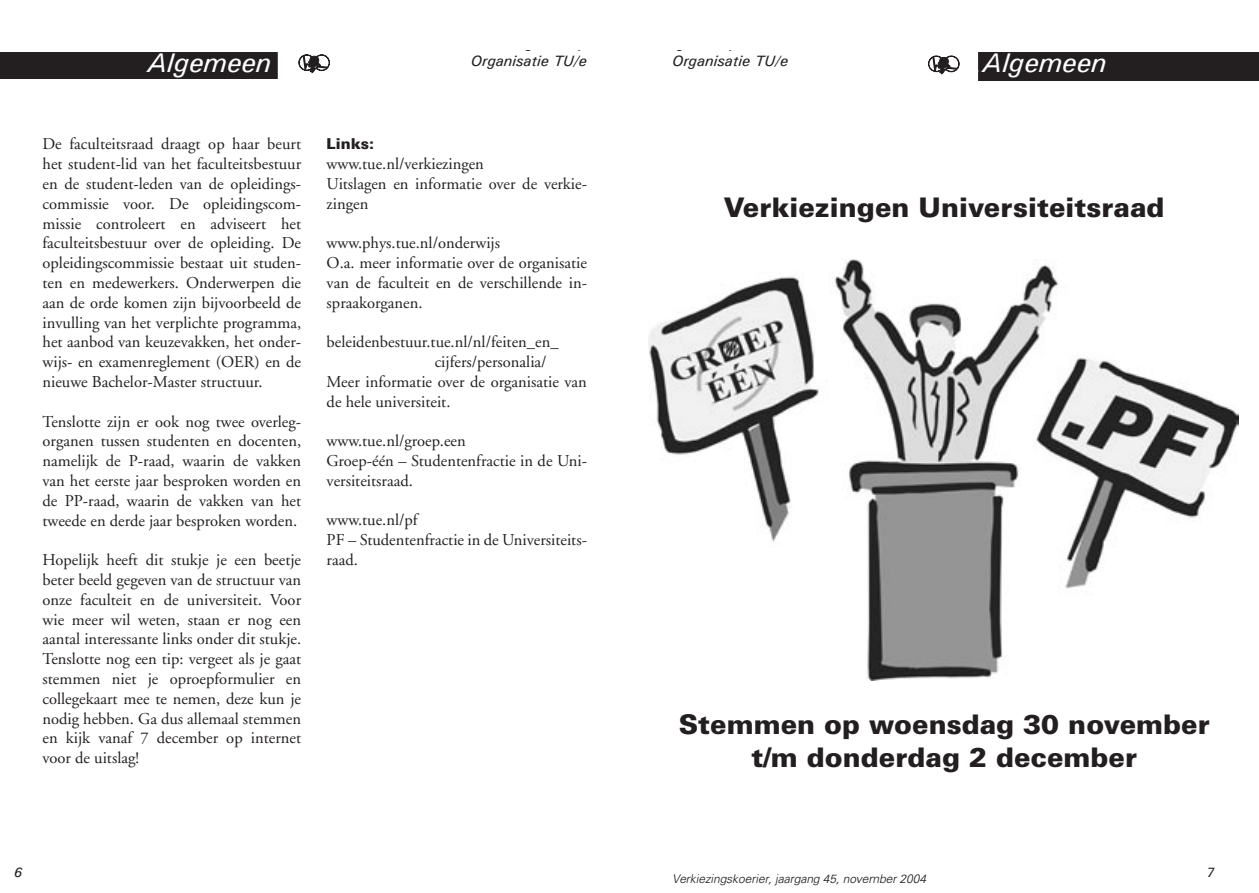
<style>
.page{position:relative;width:1259px;height:893px;background:#fff}
.page>*{position:absolute;margin:0;border:0;box-sizing:border-box;transform-origin:0 0}
.t1{font:900 27px/33px "Univers";color:#231f20;text-align:center}
.t2{font:italic 500 27px "Univers";color:#fff}
.t3{font:16.5px/19.8px "Adobe Garamond";color:#231f20}
.t4{font:italic 500 15px "Univers";color:#231f20}
.t5{font:900 15px "Univers";color:#231f20}
.t6{font:italic 500 13.5px "Univers";color:#231f20}
.t7{font:italic 300 12px "Univers";color:#231f20}
</style>
<div class="page">
<svg style="left:299px;top:55px;width:30px;height:18px"></svg>
<div style="left:0;top:52px;width:277px;height:27px;background:#231f20"></div>
<div style="left:978px;top:52px;width:281px;height:29px;background:#231f20"></div>
<svg style="left:928px;top:56px;width:31px;height:18px"></svg>
<img style="left:648px;top:259px;width:590px;height:421px">
<p class="t4" style="left:672px;top:46px;width:68px">Categorie</p>
<h1 class="t2" style="left:152px;top:45px;width:126px">Algemeen</h1>
<p class="t4" style="left:521px;top:47px;width:68px">Categorie</p>
<h1 class="t2" style="left:147px;top:45px;width:126px">Algemeen</h1>
<p class="t4" style="left:471px;top:51px;width:118px">Organisatie TU/e</p>
<h1 class="t2" style="left:978px;top:45px;width:126px">Algemeen</h1>
<p class="t4" style="left:672px;top:51px;width:118px">Organisatie TU/e</p>
<h1 class="t2" style="left:982px;top:45px;width:126px">Algemeen</h1>
<p class="t3" style="left:43px;top:135px;width:260px;text-align:justify">De faculteitsraad draagt op haar beurt het student-lid van het faculteitsbestuur en de student-leden van de opleidings&shy;commissie voor. De opleidingscom&shy;missie controleert en adviseert het faculteitsbestuur over de opleiding. De opleidingscommissie bestaat uit studen&shy;ten en medewerkers. Onderwerpen die aan de orde komen zijn bijvoorbeeld de invulling van het verplichte programma, het aanbod van keuzevakken, het onder&shy;wijs- en examenreglement (OER) en de nieuwe Bachelor-Master structuur.</p>
<p class="t3" style="left:43px;top:412px;width:260px;text-align:justify">Tenslotte zijn er ook nog twee overleg&shy;organen tussen studenten en docenten, namelijk de P-raad, waarin de vakken van het eerste jaar besproken worden en de PP-raad, waarin de vakken van het tweede en derde jaar besproken worden.</p>
<p class="t3" style="left:43px;top:550px;width:260px;text-align:justify">Hopelijk heeft dit stukje je een beetje beter beeld gegeven van de structuur van onze faculteit en de universiteit. Voor wie meer wil weten, staan er nog een aantal interessante links onder dit stukje.<br>Tenslotte nog een tip: vergeet als je gaat stemmen niet je oproepformulier en collegekaart mee te nemen, deze kun je nodig hebben. Ga dus allemaal stemmen en kijk vanaf 7 december op internet voor de uitslag!</p>
<p class="t5" style="left:327px;top:134px;width:49px">Links:</p>
<p class="t3" style="left:327px;top:154px;width:262px">www.tue.nl/verkiezingen<br>Uitslagen en informatie over de verkie&shy;zingen</p>
<p class="t3" style="left:327px;top:234px;width:262px">www.phys.tue.nl/onderwijs<br>O.a. meer informatie over de organisatie van de faculteit en de verschillende in&shy;spraakorganen.</p>
<p class="t3" style="left:327px;top:333px;width:233px">beleidenbestuur.tue.nl/nl/feiten_en_</p>
<p class="t3" style="left:435px;top:352px;width:113px">cijfers/personalia/</p>
<p class="t3" style="left:327px;top:372px;width:262px">Meer informatie over de organisatie van</p>
<p class="t3" style="left:327px;top:392px;width:125px">de hele universiteit.</p>
<p class="t3" style="left:327px;top:432px;width:262px">www.tue.nl/groep.een<br>Groep-één – Studentenfractie in de Uni&shy;versiteitsraad.</p>
<p class="t3" style="left:327px;top:511px;width:262px">www.tue.nl/pf<br>PF – Studentenfractie in de Universiteits&shy;raad.</p>
<h1 class="t1" style="left:724px;top:191px;width:442px">Verkiezingen Universiteitsraad</h1>
<h1 class="t1" style="left:678px;top:707px;width:532px">Stemmen op woensdag 30 november t/m donderdag 2 december</h1>
<p class="t6" style="left:14px;top:863px;width:10px">6</p>
<p class="t6" style="left:1206px;top:863px;width:10px">7</p>
<p class="t7" style="left:672px;top:871px;width:255px">Verkiezingskoerier, jaargang 45, november 2004</p>
</div>
